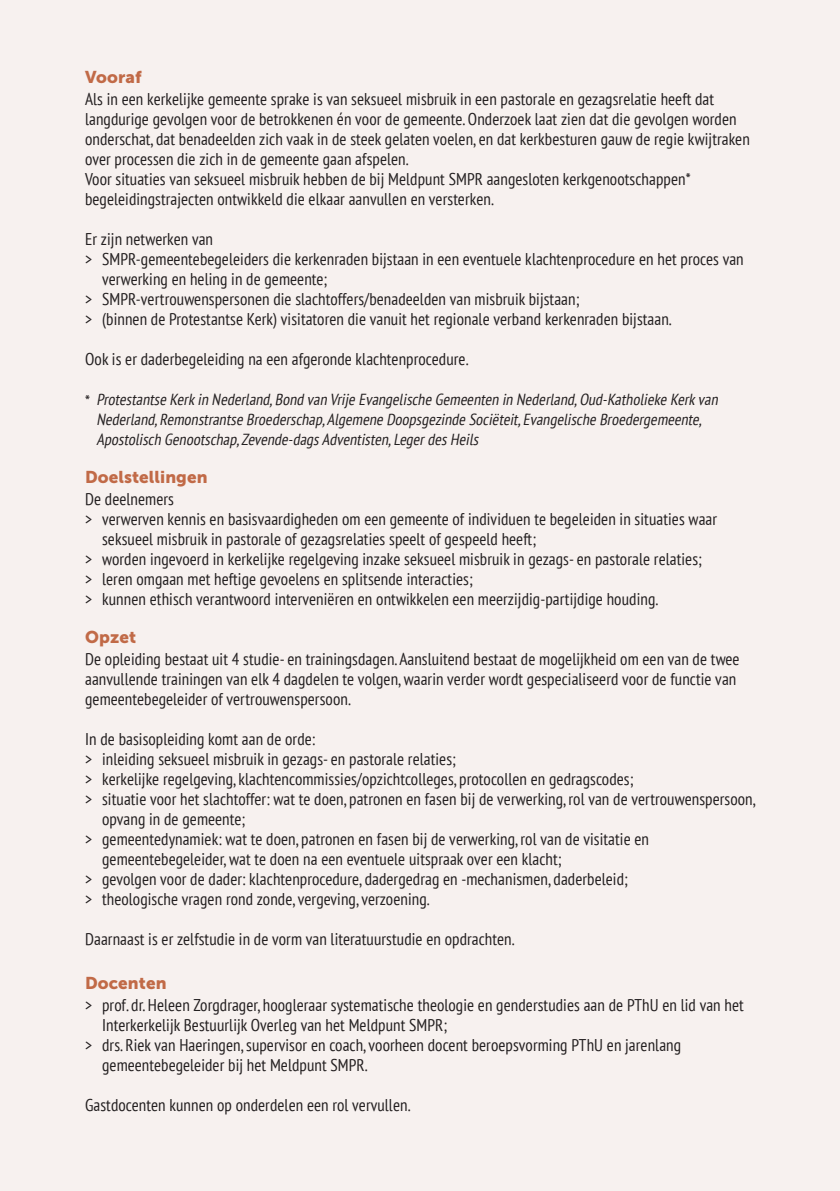
<style>
.page{position:relative;width:840px;height:1191px;background:#fff}
.page>*{position:absolute;margin:0;border:0;box-sizing:border-box;transform-origin:0 0}
.t1{font:condensed 17px/20px "PT Sans";letter-spacing:.005em;color:#231f20}
.t2{font:17px "Museo Sans 900";letter-spacing:.005em;color:#c16a47}
.t3{font:italic condensed 16px/20px "PT Sans";color:#231f20}
.s1{font-style:normal;font-size:17px}
</style>
<div class="page">
<div style="left:0;top:0;width:839px;height:1191px;background:#f7f1ef"></div>
<p class="t2" style="left:85px;top:67px;width:58px">Vooraf</p>
<p class="t1" style="left:85px;top:89px;width:665px">Als in een kerkelijke gemeente sprake is van seksueel misbruik in een pastorale en gezagsrelatie heeft dat langdurige gevolgen voor de betrokkenen én voor de gemeente. Onderzoek laat zien dat die gevolgen worden onderschat, dat benadeelden zich vaak in de steek gelaten voelen, en dat kerkbesturen gauw de regie kwijtraken over processen die zich in de gemeente gaan afspelen.<br>Voor situaties van seksueel misbruik hebben de bij Meldpunt SMPR aangesloten kerkgenootschappen* begeleidingstrajecten ontwikkeld die elkaar aanvullen en versterken.</p>
<p class="t1" style="left:85px;top:229px;width:129px">Er zijn netwerken van</p>
<p class="t1" style="left:85px;top:249px;width:659px">&gt; SMPR-gemeentebegeleiders die kerkenraden bijstaan in een eventuele klachtenprocedure en het proces van</p>
<p class="t1" style="left:102px;top:269px;width:226px">verwerking en heling in de gemeente;</p>
<p class="t1" style="left:85px;top:289px;width:495px">&gt; SMPR-vertrouwenspersonen die slachtoffers/benadeelden van misbruik bijstaan;</p>
<p class="t1" style="left:85px;top:309px;width:587px">&gt; (binnen de Protestantse Kerk) visitatoren die vanuit het regionale verband kerkenraden bijstaan.</p>
<p class="t1" style="left:85px;top:349px;width:384px">Ook is er daderbegeleiding na een afgeronde klachtenprocedure.</p>
<p class="t3" style="left:96px;top:389px;width:626px;text-indent:-11px"><span class="s1">*</span> Protestantse Kerkin Nederland,Bond van Vrije Evangelische Gemeenten in Nederland,Oud-Katholieke Kerkvan<br>Nederland,Remonstrantse Broederschap,Algemene Doopsgezinde Sociëteit,Evangelische Broedergemeente,<br>Apostolisch Genootschap,Zevende-dagsAdventisten,LegerdesHeils</p>
<p class="t2" style="left:85px;top:467px;width:124px">Doelstellingen</p>
<p class="t1" style="left:85px;top:489px;width:90px">De deelnemers</p>
<p class="t1" style="left:85px;top:509px;width:633px">&gt; verwerven kennis en basisvaardigheden om een gemeente of individuen te begeleiden in situaties waar</p>
<p class="t1" style="left:102px;top:529px;width:435px">seksueel misbruik in pastorale of gezagsrelaties speelt of gespeeld heeft;</p>
<p class="t1" style="left:85px;top:549px;width:618px">&gt; worden ingevoerd in kerkelijke regelgeving inzake seksueel misbruik in gezags- en pastorale relaties;</p>
<p class="t1" style="left:85px;top:569px;width:389px">&gt; leren omgaan met heftige gevoelens en splitsende interacties;</p>
<p class="t1" style="left:85px;top:589px;width:574px">&gt; kunnen ethisch verantwoord interveniëren en ontwikkelen een meerzijdig-partijdige houding.</p>
<p class="t2" style="left:85px;top:627px;width:52px">Opzet</p>
<p class="t1" style="left:85px;top:649px;width:655px">De opleiding bestaat uit 4 studie- en trainingsdagen. Aansluitend bestaat de mogelijkheid om een van de twee aanvullende trainingen van elk 4 dagdelen te volgen, waarin verder wordt gespecialiseerd voor de functie van gemeentebegeleider of vertrouwenspersoon.</p>
<p class="t1" style="left:85px;top:729px;width:231px">In de basisopleiding komt aan de orde:</p>
<p class="t1" style="left:85px;top:749px;width:372px">&gt; inleiding seksueel misbruik in gezags- en pastorale relaties;</p>
<p class="t1" style="left:85px;top:769px;width:549px">&gt; kerkelijke regelgeving, klachtencommissies/opzichtcolleges, protocollen en gedragscodes;</p>
<p class="t1" style="left:85px;top:789px;width:671px">&gt; situatie voor het slachtoffer: wat te doen, patronen en fasen bij de verwerking, rol van de vertrouwenspersoon,</p>
<p class="t1" style="left:102px;top:809px;width:144px">opvang in de gemeente;</p>
<p class="t1" style="left:85px;top:829px;width:565px">&gt; gemeentedynamiek: wat te doen, patronen en fasen bij de verwerking, rol van de visitatie en</p>
<p class="t1" style="left:102px;top:849px;width:460px">gemeentebegeleider, wat te doen na een eventuele uitspraak over een klacht;</p>
<p class="t1" style="left:85px;top:869px;width:544px">&gt; gevolgen voor de dader: klachtenprocedure, dadergedrag en -mechanismen, daderbeleid;</p>
<p class="t1" style="left:85px;top:889px;width:345px">&gt; theologische vragen rond zonde, vergeving, verzoening.</p>
<p class="t1" style="left:85px;top:929px;width:430px">Daarnaast is er zelfstudie in de vorm van literatuurstudie en opdrachten.</p>
<p class="t2" style="left:85px;top:973px;width:83px">Docenten</p>
<p class="t1" style="left:85px;top:995px;width:660px">&gt; prof. dr. Heleen Zorgdrager, hoogleraar systematische theologie en genderstudies aan de PThU en lid van het</p>
<p class="t1" style="left:102px;top:1015px;width:346px">Interkerkelijk Bestuurlijk Overleg van het Meldpunt SMPR;</p>
<p class="t1" style="left:85px;top:1035px;width:597px">&gt; drs. Riek van Haeringen, supervisor en coach, voorheen docent beroepsvorming PThU en jarenlang</p>
<p class="t1" style="left:102px;top:1055px;width:267px">gemeentebegeleider bij het Meldpunt SMPR.</p>
<p class="t1" style="left:85px;top:1095px;width:326px">Gastdocenten kunnen op onderdelen een rol vervullen.</p>
</div>
